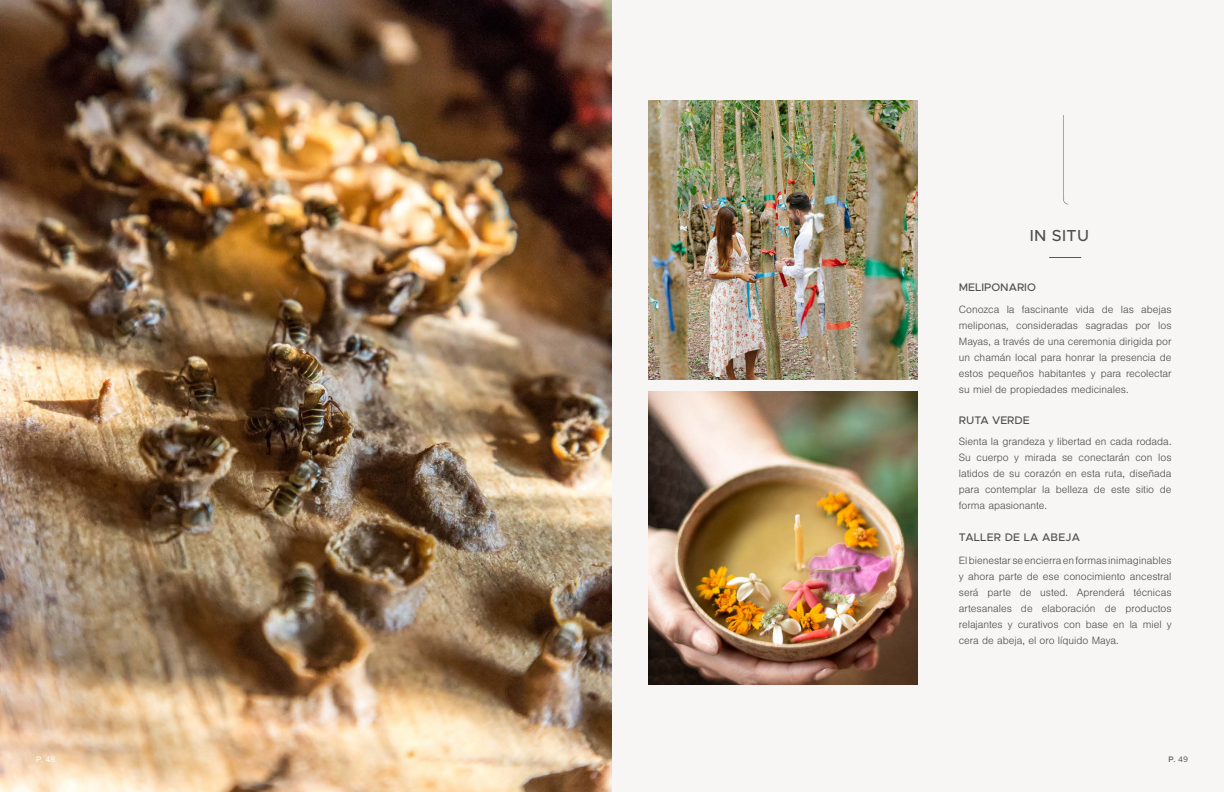
<style>
.page{position:relative;width:1224px;height:792px;background:#f7f6f4}
.page>*{position:absolute;margin:0;border:0;box-sizing:border-box;transform-origin:0 0}
.t1{font:500 16px "Metropolis";letter-spacing:.025em;color:#504e50}
.t2{font:300 11px/16px "Nimbus San";color:#4f4f4f;text-align:justify}
.t3{font:500 11px "Metropolis";color:#504e50}
.t4{font:500 11px "Metropolis";letter-spacing:.02em;color:#504e50}
.t5{font:500 8px "Metropolis";color:#504e50}
.t6{font:500 8px "Metropolis";color:#fff}
.s1{font-weight:400}
</style>
<div class="page">
<hr style="left:1049px;top:257px;width:32px;height:1px;background:#2b7151">
<img style="left:648px;top:101px;width:269px;height:278px">
<img style="left:648px;top:392px;width:269px;height:292px">
<img style="left:0;top:0;width:612px;height:792px">
<svg style="left:1063px;top:115px;width:5px;height:89px"></svg>
<p class="t6" style="left:36px;top:755px;width:21px">P. <span class="s1">48</span></p>
<h1 class="t1" style="left:1030px;top:225px;width:61px">IN SITU</h1>
<p class="t3" style="left:959px;top:280px;width:79px">MELIPONARIO</p>
<p class="t2" style="left:959px;top:302px;width:214px">Conozca la fascinante vida de las abejas meliponas, consideradas sagradas por los Mayas, a través de una ceremonia dirigida por un chamán local para honrar la presencia de estos pequeños habitantes y para recolectar su miel de propiedades medicinales.</p>
<p class="t3" style="left:959px;top:414px;width:73px">RUTA VERDE</p>
<p class="t2" style="left:959px;top:434px;width:214px">Sienta la grandeza y libertad en cada rodada.<br>Su cuerpo y mirada se conectarán con los latidos de su corazón en esta ruta, diseñada para contemplar la belleza de este sitio de forma apasionante.</p>
<p class="t4" style="left:959px;top:531px;width:123px">TALLER DE LA ABEJA</p>
<p class="t2" style="left:959px;top:552px;width:214px">El bienestar se encierra en formas inimaginables y ahora parte de ese conocimiento ancestral será parte de usted. Aprenderá técnicas artesanales de elaboración de productos relajantes y curativos con base en la miel y cera de abeja, el oro líquido Maya.</p>
<p class="t5" style="left:1168px;top:755px;width:21px">P. <span class="s1">49</span></p>
</div>
